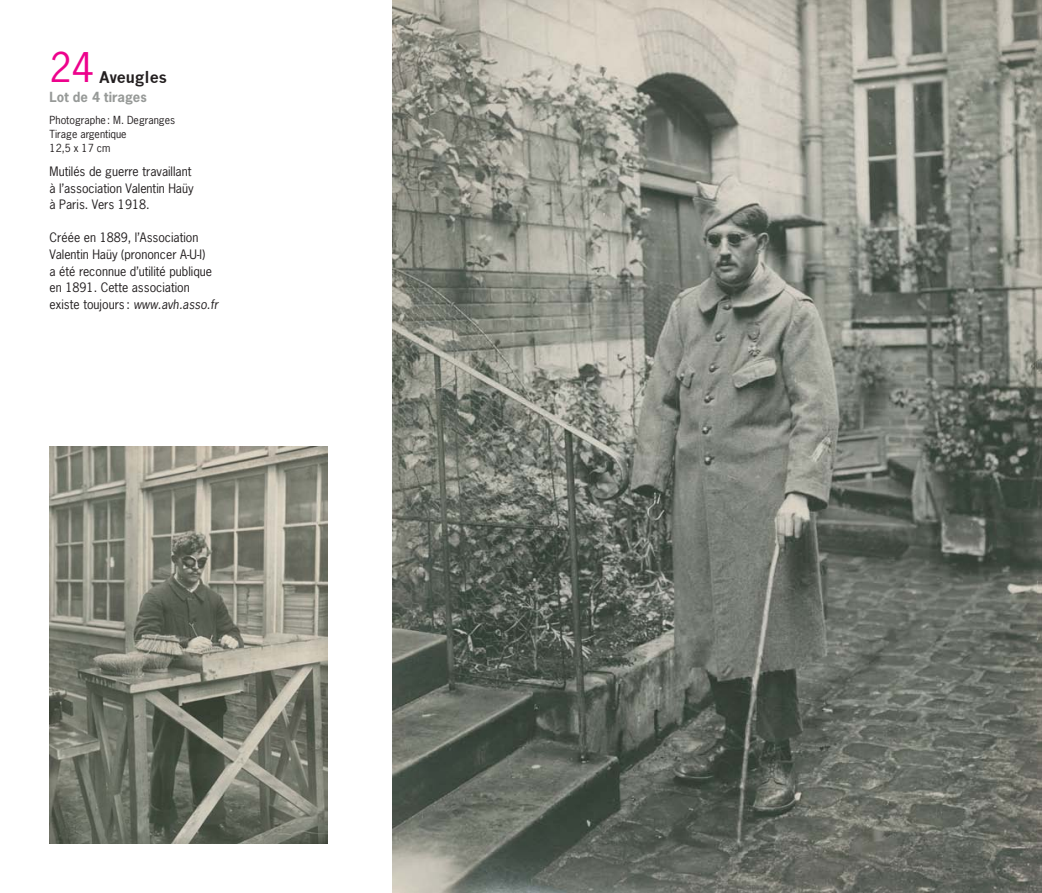
<style>
.page{position:relative;width:1042px;height:893px;background:#fff}
.page>*{position:absolute;margin:0;border:0;box-sizing:border-box;transform-origin:0 0}
.t1{font:38.5px "News Gothic";color:#ed028c}
.TITRE_NOIR{font:700 15.75px "News Gothic";color:#231f20}
.WEB-lot-titre{font:700 13.12px "News Gothic";color:#979a98}
.COMMENTAIRE{font:12.25px/16.6px "News Gothic";color:#231f20}
.Technique-texte{font:10.5px/14px "News Gothic";color:#231f20}
.s1{font-style:italic}
</style>
<div class="page">
<img style="left:50px;top:446px;width:278px;height:397px">
<img style="left:392px;top:0;width:650px;height:893px">
<p class="t1" style="left:50px;top:42px;width:46px">24</p>
<p class="TITRE_NOIR" style="left:99px;top:67px;width:69px">Aveugles</p>
<p class="WEB-lot-titre" style="left:50px;top:89px;width:99px">Lot de 4 tirages</p>
<p class="Technique-texte" style="left:50px;top:113px;width:127px">Photographe: M. Degranges<br>Tirage argentique<br>12,5 x 17 cm</p>
<p class="COMMENTAIRE" style="left:50px;top:163px;width:146px">Mutilés de guerre travaillant à l’association Valentin Haüy à Paris. Vers 1918.</p>
<p class="COMMENTAIRE" style="left:50px;top:229px;width:170px">Créée en 1889, l’Association<br>Valentin Haüy (prononcer A-U-I)<br>a été reconnue d’utilité publique en 1891. Cette association existe toujours : <span class="s1">www.avh.asso.fr</span></p>
</div>
